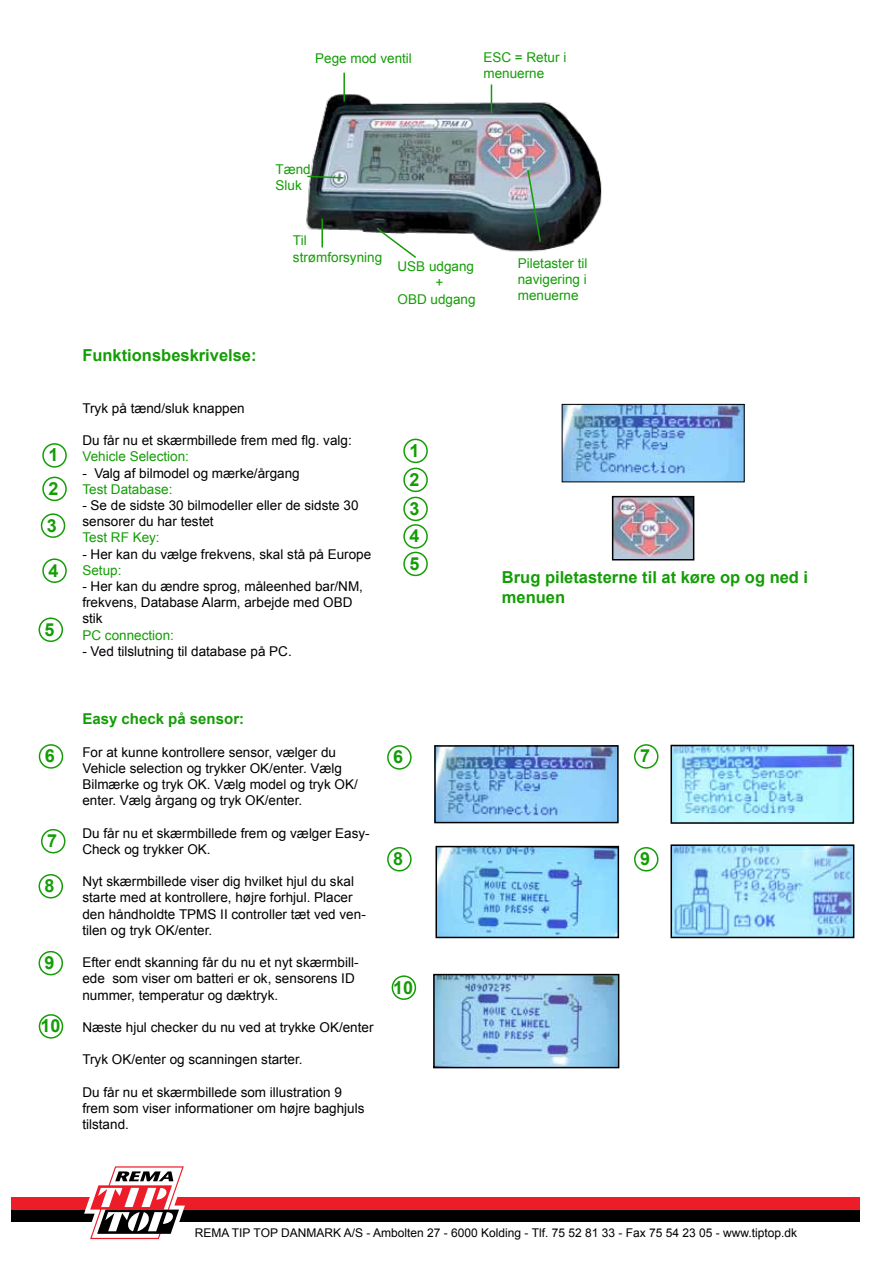
<style>
.page{position:relative;width:893px;height:1263px;background:#fff}
.page>*{position:absolute;margin:0;border:0;box-sizing:border-box;transform-origin:0 0}
.t1{font:700 18px/28.2px "Arial";color:#149d06}
.t2{font:700 16.5px/19.8px "Arial";color:#149d06}
.t3{font:700 15px "Arial";color:#149d06}
.t4{font:13.5px/16.2px "Arial";color:#000}
.t5{font:13.5px/16.2px "Arial";color:#149d06}
.t6{font:12px "Arial";color:#000}
</style>
<div class="page">
<div style="left:11px;top:1209px;width:849px;height:13px;background:#000"></div>
<div style="left:11px;top:1197px;width:849px;height:12px;background:#ed1c29"></div>
<svg style="left:84px;top:1166px;width:105px;height:74px"></svg>
<div style="left:42px;top:443px;width:25px;height:25px;border:2px solid #149d06;border-radius:50%"></div>
<div style="left:42px;top:477px;width:25px;height:24px;border:2px solid #149d06;border-radius:50%"></div>
<div style="left:41px;top:513px;width:24px;height:25px;border:2px solid #149d06;border-radius:50%"></div>
<div style="left:41px;top:829px;width:24px;height:24px;border:2px solid #149d06;border-radius:50%"></div>
<div style="left:387px;top:847px;width:25px;height:24px;border:2px solid #149d06;border-radius:50%"></div>
<div style="left:39px;top:874px;width:24px;height:24px;border:2px solid #149d06;border-radius:50%"></div>
<div style="left:39px;top:951px;width:24px;height:24px;border:2px solid #149d06;border-radius:50%"></div>
<div style="left:634px;top:847px;width:24px;height:24px;border:2px solid #149d06;border-radius:50%"></div>
<div style="left:39px;top:1014px;width:24px;height:25px;border:2px solid #149d06;border-radius:50%"></div>
<div style="left:392px;top:975px;width:24px;height:25px;border:2px solid #149d06;border-radius:50%"></div>
<div style="left:403px;top:439px;width:25px;height:24px;border:2px solid #149d06;border-radius:50%"></div>
<div style="left:403px;top:468px;width:25px;height:24px;border:2px solid #149d06;border-radius:50%"></div>
<div style="left:403px;top:497px;width:25px;height:24px;border:2px solid #149d06;border-radius:50%"></div>
<div style="left:403px;top:524px;width:25px;height:25px;border:2px solid #149d06;border-radius:50%"></div>
<div style="left:403px;top:552px;width:25px;height:24px;border:2px solid #149d06;border-radius:50%"></div>
<div style="left:39px;top:617px;width:24px;height:25px;border:2px solid #149d06;border-radius:50%"></div>
<div style="left:42px;top:558px;width:25px;height:25px;border:2px solid #149d06;border-radius:50%"></div>
<img style="left:615px;top:499px;width:76px;height:58px">
<div style="left:612px;top:496px;width:82px;height:64px;border:2px solid #000"></div>
<div style="left:39px;top:744px;width:24px;height:25px;border:2px solid #149d06;border-radius:50%"></div>
<div style="left:387px;top:745px;width:25px;height:25px;border:2px solid #149d06;border-radius:50%"></div>
<div style="left:634px;top:744px;width:24px;height:25px;border:2px solid #149d06;border-radius:50%"></div>
<img style="left:564px;top:406px;width:178px;height:74px">
<div style="left:562px;top:404px;width:182px;height:78px;border:1px solid #000"></div>
<img style="left:673px;top:748px;width:178px;height:73px">
<div style="left:670px;top:745px;width:184px;height:79px;border:2px solid #000"></div>
<img style="left:438px;top:849px;width:178px;height:86px">
<div style="left:435px;top:846px;width:184px;height:92px;border:2px solid #000"></div>
<img style="left:673px;top:847px;width:178px;height:88px">
<div style="left:670px;top:844px;width:184px;height:94px;border:2px solid #000"></div>
<img style="left:437px;top:748px;width:179px;height:72px">
<div style="left:434px;top:745px;width:185px;height:78px;border:2px solid #000"></div>
<img style="left:436px;top:977px;width:180px;height:88px">
<div style="left:433px;top:974px;width:186px;height:94px;border:2px solid #000"></div>
<img style="left:306px;top:84px;width:296px;height:168px">
<hr style="left:321px;top:218px;width:2px;height:29px;background:#149d06">
<hr style="left:343px;top:73px;width:2px;height:29px;background:#149d06">
<svg style="left:491px;top:85px;width:1px;height:29px"></svg>
<svg style="left:375px;top:226px;width:43px;height:32px"></svg>
<svg style="left:526px;top:168px;width:16px;height:75px"></svg>
<svg style="left:306px;top:175px;width:39px;height:4px"></svg>
<p class="t5" style="left:315px;top:50px;width:98px">Pege mod ventil</p>
<p class="t5" style="left:275px;top:161px;width:37px">Tænd<br>Sluk</p>
<p class="t5" style="left:483px;top:49px;width:84px">ESC = Retur i menuerne</p>
<h1 class="t1" style="left:48px;top:439px;width:12px;line-height:33.5px">1<br>2</h1>
<h1 class="t1" style="left:47px;top:512px;width:12px">3</h1>
<h1 class="t1" style="left:48px;top:557px;width:12px">4</h1>
<h1 class="t1" style="left:45px;top:616px;width:12px">5</h1>
<p class="t5" style="left:293px;top:233px;width:91px">Til strømforsyning</p>
<p class="t5" style="left:398px;top:258px;width:80px;text-align:center">USB udgang +<br>OBD udgang</p>
<p class="t5" style="left:518px;top:255px;width:71px;text-align:justify">Piletaster til navigering i menuerne</p>
<p class="t2" style="left:82px;top:346px;width:176px">Funktionsbeskrivelse:</p>
<p class="t4" style="left:82px;top:400px;width:164px">Tryk på tænd/sluk knappen</p>
<p class="t4" style="left:82px;top:432px;width:271px">Du får nu et skærmbillede frem med flg. valg:</p>
<p class="t5" style="left:82px;top:449px;width:108px">Vehicle Selection:</p>
<p class="t4" style="left:82px;top:465px;width:219px">- Valg af bilmodel og mærke/årgang</p>
<p class="t5" style="left:82px;top:481px;width:92px">Test Database:</p>
<p class="t4" style="left:82px;top:497px;width:278px">- Se de sidste 30 bilmodeller eller de sidste 30 sensorer du har testet</p>
<p class="t5" style="left:82px;top:530px;width:79px">Test RF Key:</p>
<p class="t4" style="left:82px;top:546px;width:290px">- Her kan du vælge frekvens, skal stå på Europe</p>
<p class="t5" style="left:82px;top:562px;width:41px">Setup:</p>
<p class="t4" style="left:82px;top:578px;width:282px">- Her kan du ændre sprog, måleenhed bar/NM, frekvens, Database Alarm, arbejde med OBD stik</p>
<p class="t5" style="left:82px;top:627px;width:93px">PC connection:</p>
<p class="t4" style="left:82px;top:643px;width:211px">- Ved tilslutning til database på PC.</p>
<h1 class="t1" style="left:409px;top:437px;width:12px;text-align:justify">1<br>2<br>3<br>4<br>5</h1>
<p class="t2" style="left:502px;top:568px;width:308px">Brug piletasterne til at køre op og ned i menuen</p>
<p class="t3" style="left:82px;top:709px;width:163px">Easy check på sensor:</p>
<p class="t4" style="left:82px;top:744px;width:277px">For at kunne kontrollere sensor, vælger du Vehicle selection og trykker OK/enter. Vælg Bilmærke og tryk OK. Vælg model og tryk OK/ enter. Vælg årgang og tryk OK/enter.</p>
<p class="t4" style="left:82px;top:825px;width:289px">Du får nu et skærmbillede frem og vælger Easy-<br>Check og trykker OK.</p>
<p class="t4" style="left:82px;top:873px;width:285px">Nyt skærmbillede viser dig hvilket hjul du skal starte med at kontrollere, højre forhjul. Placer den håndholdte TPMS II controller tæt ved ven&shy;tilen og tryk OK/enter.</p>
<p class="t4" style="left:82px;top:954px;width:278px">Efter endt skanning får du nu et nyt skærmbill&shy;ede som viser om batteri er ok, sensorens ID nummer, temperatur og dæktryk.</p>
<p class="t4" style="left:82px;top:1019px;width:293px">Næste hjul checker du nu ved at trykke OK/enter</p>
<p class="t4" style="left:82px;top:1052px;width:222px">Tryk OK/enter og scanningen starter.</p>
<p class="t4" style="left:82px;top:1084px;width:284px">Du får nu et skærmbillede som illustration 9 frem som viser informationer om højre baghjuls tilstand.</p>
<h1 class="t1" style="left:45px;top:742px;width:12px">6</h1>
<h1 class="t1" style="left:393px;top:743px;width:12px">6</h1>
<h1 class="t1" style="left:640px;top:742px;width:12px">7</h1>
<h1 class="t1" style="left:47px;top:827px;width:12px">7</h1>
<h1 class="t1" style="left:393px;top:845px;width:12px">8</h1>
<h1 class="t1" style="left:640px;top:845px;width:12px">9</h1>
<h1 class="t1" style="left:45px;top:872px;width:12px">8</h1>
<h1 class="t1" style="left:45px;top:949px;width:12px">9</h1>
<h1 class="t1" style="left:393px;top:974px;width:22px">10</h1>
<h1 class="t1" style="left:40px;top:1012px;width:22px">10</h1>
<p class="t6" style="left:195px;top:1225px;width:604px">REMA TIP TOP DANMARK A/S - Ambolten 27 - 6000 Kolding - Tlf. 75 52 81 33 - Fax 75 54 23 05 - www.tiptop.dk</p>
</div>
